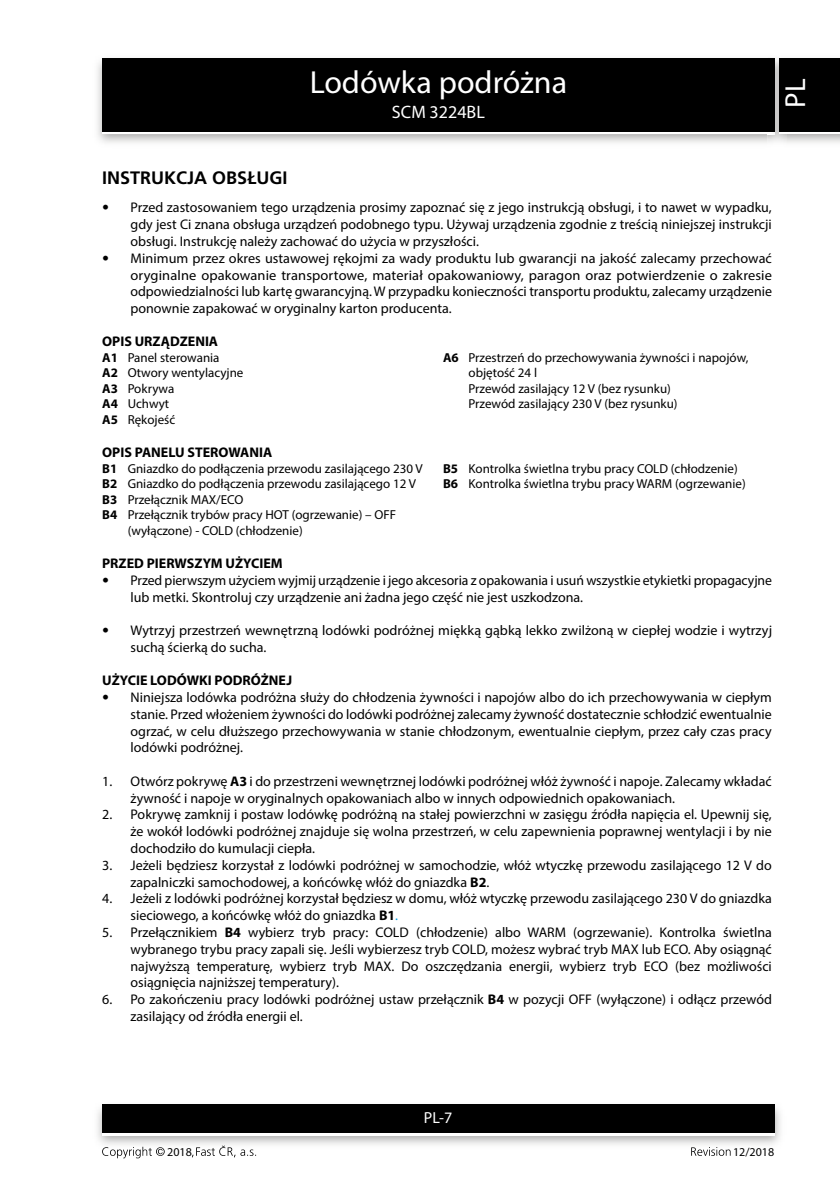
<style>
.page{position:relative;width:840px;height:1191px;background:#fff}
.page>*{position:absolute;margin:0;border:0;box-sizing:border-box;transform-origin:0 0}
.t1{font:32px "Myriad Pro";color:#fff}
.t2{font:29px "Myriad Pro";color:#fff}
.t3{font:700 18px "Frutiger CE";color:#000}
.t4{font:18px "Myriad Pro";color:#fff}
.t5{font:16px "Myriad Pro";color:#fff}
.t6{font:14px/16.8px "Myriad Pro";color:#000}
.t7{font:700 14px "Myriad Pro";color:#000}
.t8{font:13px/15.4px "Myriad Pro";color:#000}
.t9{font:12px "Myriad Pro";color:#000}
.s1{font-family:"Frutiger CE"}
.s2{font-weight:700}
.s3{color:#009fe3}
</style>
<div class="page">
<div style="left:102px;top:61px;width:672px;height:73px;background:linear-gradient(to right,#000,#000)"></div>
<div style="left:102px;top:58px;width:672px;height:73px;background:#000"></div>
<img style="left:97px;top:1104px;width:684px;height:41px">
<div style="left:102px;top:1107px;width:672px;height:28px;background:linear-gradient(to right,#fff,#fff)"></div>
<div style="left:102px;top:1104px;width:672px;height:28px;background:#000"></div>
<img style="left:767px;top:56px;width:18px;height:89px">
<svg style="left:767px;top:131px;width:7px;height:3px"></svg>
<img style="left:767px;top:58px;width:7px;height:3px">
<img style="left:767px;top:61px;width:7px;height:70px">
<div style="left:778px;top:61px;width:61px;height:73px;background:linear-gradient(to right,#000,#000)"></div>
<div style="left:778px;top:58px;width:61px;height:73px;background:#000"></div>
<svg style="left:102px;top:1146px;width:63px;height:12px"></svg>
<svg style="left:192px;top:1145px;width:64px;height:12px"></svg>
<svg style="left:691px;top:1147px;width:39px;height:8px"></svg>
<h1 class="t1" style="left:309px;top:62px;width:259px">Lodówka podróżna</h1>
<p class="t4" style="left:392px;top:101px;width:94px">SCM 3224BL</p>
<h2 class="t2" style="left:777px;top:108px;width:31px;rotate:-90deg">PL</h2>
<p class="t3" style="left:102px;top:168px;width:187px">INSTRUKCJA OBSŁUGI</p>
<p class="t6" style="left:130px;top:199px;width:642px;text-align:justify;text-indent:-28px"><span class="s1">•</span> Przed zastosowaniem tego urządzenia prosimy zapoznać się z jego instrukcją obsługi, i to nawet w wypadku, gdy jest Ci znana obsługa urządzeń podobnego typu. Używaj urządzenia zgodnie z treścią niniejszej instrukcji obsługi. Instrukcję należy zachować do użycia w przyszłości.</p>
<p class="t6" style="left:130px;top:249px;width:642px;text-align:justify;text-indent:-28px"><span class="s1">•</span> Minimum przez okres ustawowej rękojmi za wady produktu lub gwarancji na jakość zalecamy przechować oryginalne opakowanie transportowe, materiał opakowaniowy, paragon oraz potwierdzenie o zakresie odpowiedzialności lub kartę gwarancyjną. W przypadku konieczności transportu produktu, zalecamy urządzenie ponownie zapakować w oryginalny karton producenta.</p>
<p class="t7" style="left:102px;top:332px;width:117px">OPIS URZĄDZENIA</p>
<p class="t8" style="left:102px;top:350px;width:143px"><span class="s2">A1</span> Panel sterowania<br><span class="s2">A2</span> Otwory wentylacyjne<br><span class="s2">A3</span> Pokrywa<br><span class="s2">A4</span> Uchwyt<br><span class="s2">A5</span> Rękojeść</p>
<p class="t8" style="left:468px;top:350px;width:281px;text-indent:-26px"><span class="s2">A6</span> Przestrzeń do przechowywania żywności i napojów, objętość 24 l<br>Przewód zasilający 12 V (bez rysunku)<br>Przewód zasilający 230 V (bez rysunku)</p>
<p class="t7" style="left:102px;top:443px;width:171px">OPIS PANELU STEROWANIA</p>
<p class="t8" style="left:102px;top:460px;width:322px"><span class="s2">B1</span> Gniazdko do podłączenia przewodu zasilającego 230 V</p>
<p class="t8" style="left:102px;top:476px;width:315px"><span class="s2">B2</span> Gniazdko do podłączenia przewodu zasilającego 12 V</p>
<p class="t8" style="left:102px;top:491px;width:143px"><span class="s2">B3</span> Przełącznik MAX/ECO</p>
<p class="t8" style="left:102px;top:507px;width:295px"><span class="s2">B4</span> Przełącznik trybów pracy HOT (ogrzewanie) – OFF</p>
<p class="t8" style="left:128px;top:522px;width:176px">(wyłączone) - COLD (chłodzenie)</p>
<p class="t8" style="left:443px;top:460px;width:304px"><span class="s2">B5</span> Kontrolka świetlna trybu pracy COLD (chłodzenie)<br><span class="s2">B6</span> Kontrolka świetlna trybu pracy WARM (ogrzewanie)</p>
<p class="t7" style="left:102px;top:554px;width:182px">PRZED PIERWSZYM UŻYCIEM</p>
<p class="t6" style="left:130px;top:571px;width:642px;text-indent:-28px"><span class="s1">•</span> Przed pierwszym użyciem wyjmij urządzenie i jego akcesoria z opakowania i usuń wszystkie etykietki propagacyjne lub metki. Skontroluj czy urządzenie ani żadna jego część nie jest uszkodzona.</p>
<p class="t6" style="left:130px;top:621px;width:642px;text-indent:-28px"><span class="s1">•</span> Wytrzyj przestrzeń wewnętrzną lodówki podróżnej miękką gąbką lekko zwilżoną w ciepłej wodzie i wytrzyj suchą ścierką do sucha.</p>
<p class="t7" style="left:102px;top:671px;width:191px">UŻYCIE LODÓWKI PODRÓŻNEJ</p>
<p class="t6" style="left:130px;top:688px;width:642px;text-align:justify;text-indent:-28px"><span class="s1">•</span> Niniejsza lodówka podróżna służy do chłodzenia żywności i napojów albo do ich przechowywania w ciepłym stanie. Przed włożeniem żywności do lodówki podróżnej zalecamy żywność dostatecznie schłodzić ewentualnie ogrzać, w celu dłuższego przechowywania w stanie chłodzonym, ewentualnie ciepłym, przez cały czas pracy lodówki podróżnej.</p>
<p class="t6" style="left:130px;top:772px;width:642px;text-indent:-28px">1. Otwórz pokrywę <span class="s2">A3</span> i do przestrzeni wewnętrznej lodówki podróżnej włóż żywność i napoje. Zalecamy wkładać żywność i napoje w oryginalnych opakowaniach albo w innych odpowiednich opakowaniach.</p>
<p class="t6" style="left:130px;top:806px;width:642px;text-align:justify;text-indent:-28px">2. Pokrywę zamknij i postaw lodówkę podróżną na stałej powierzchni w zasięgu źródła napięcia el. Upewnij się, że wokół lodówki podróżnej znajduje się wolna przestrzeń, w celu zapewnienia poprawnej wentylacji i by nie dochodziło do kumulacji ciepła.</p>
<p class="t6" style="left:130px;top:856px;width:642px;text-indent:-28px">3. Jeżeli będziesz korzystał z lodówki podróżnej w samochodzie, włóż wtyczkę przewodu zasilającego 12 V do zapalniczki samochodowej, a końcówkę włóż do gniazdka <span class="s2">B2</span>.</p>
<p class="t6" style="left:130px;top:890px;width:642px;text-indent:-28px">4. Jeżeli z lodówki podróżnej korzystał będziesz w domu, włóż wtyczkę przewodu zasilającego 230 V do gniazdka sieciowego, a końcówkę włóż do gniazdka <span class="s2">B1</span><span class="s3">.</span></p>
<p class="t6" style="left:130px;top:923px;width:642px;text-align:justify;text-indent:-28px">5. Przełącznikiem <span class="s2">B4</span> wybierz tryb pracy: COLD (chłodzenie) albo WARM (ogrzewanie). Kontrolka świetlna wybranego trybu pracy zapali się. Jeśli wybierzesz tryb COLD, możesz wybrać tryb MAX lub ECO. Aby osiągnąć najwyższą temperaturę, wybierz tryb MAX. Do oszczędzania energii, wybierz tryb ECO (bez możliwości osiągnięcia najniższej temperatury).</p>
<p class="t6" style="left:130px;top:991px;width:642px;text-indent:-28px">6. Po zakończeniu pracy lodówki podróżnej ustaw przełącznik <span class="s2">B4</span> w pozycji OFF (wyłączone) i odłącz przewód zasilający od źródła energii el.</p>
<p class="t5" style="left:423px;top:1108px;width:30px">PL-7</p>
<p class="t9" style="left:167px;top:1144px;width:26px">2018</p>
<p class="t9" style="left:732px;top:1144px;width:43px">12/2018</p>
</div>
